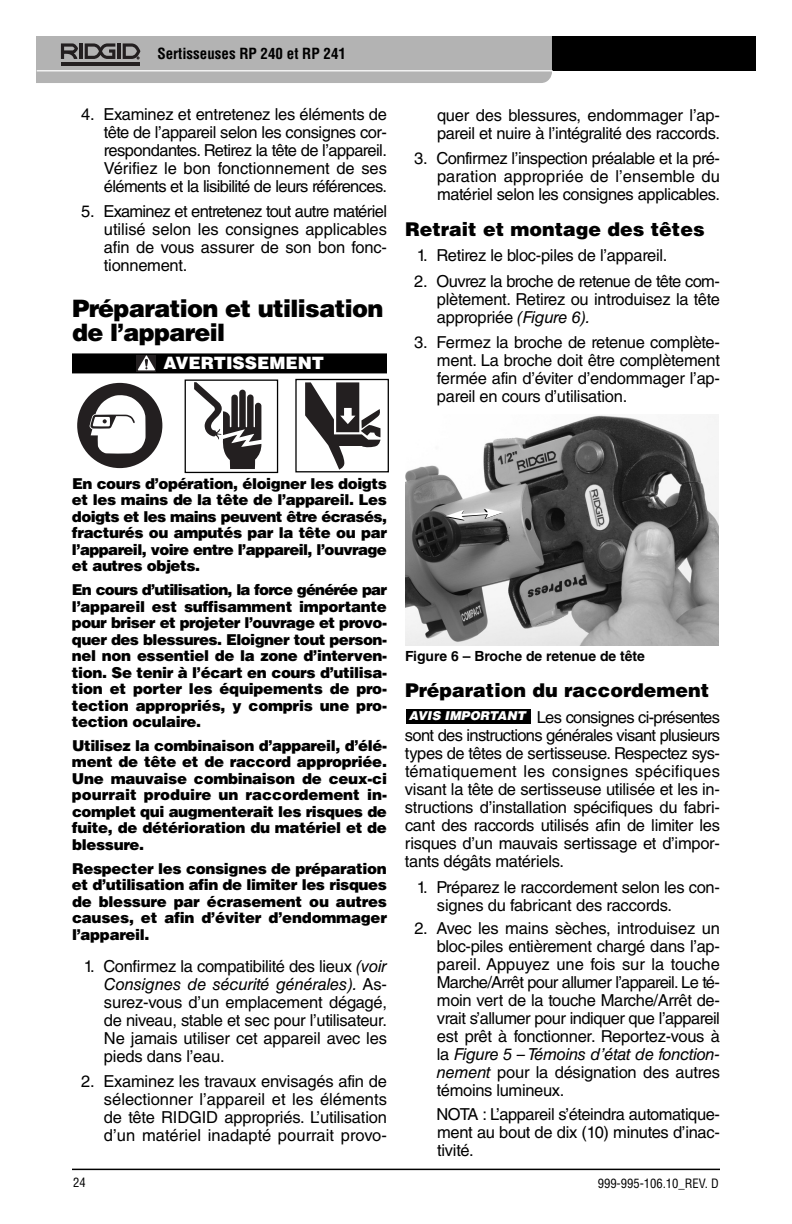
<style>
.page{position:relative;width:792px;height:1224px;background:#fff}
.page>*{position:absolute;margin:0;border:0;box-sizing:border-box;transform-origin:0 0}
.t1{font:900 24px/24px "Helvetica LT Std";letter-spacing:-.025em;color:#000}
.t2{font:900 19px "Helvetica LT Std";color:#000}
.t3{font:900 17px "Helvetica LT Std";color:#fff}
.t4{font:16.4px/18px "Helvetica LT Std";letter-spacing:-.015em;color:#000;text-align:justify}
.t5{font:900 15px/16.6px "Helvetica LT Std";letter-spacing:-.02em;color:#000;text-align:justify}
.t6{font:700 condensed 15px "Helvetica LT Std";color:#000}
.t7{font:700 14px "Helvetica LT Std";color:#000}
.t8{font:condensed 12.6px "Helvetica LT Std";color:#000}
.t9{font:italic 900 12.2px "Helvetica LT Std";color:#fff}
.s1{font-style:italic}
</style>
<div class="page">
<div style="left:72px;top:353px;width:315px;height:20px;background:#000"></div>
<svg style="left:137px;top:355px;width:19px;height:16px"></svg>
<svg style="left:138px;top:355px;width:17px;height:15px"></svg>
<div style="left:403px;top:37px;width:353px;height:34px;background:#000"></div>
<hr style="left:37px;top:70px;width:516px;height:1px;background:#fff">
<svg style="left:36px;top:36px;width:516px;height:47px;background:#afafaf"></svg>
<hr style="left:72px;top:1169px;width:648px;height:1px;background:#000">
<svg style="left:77px;top:383px;width:85px;height:85px"></svg>
<svg style="left:194px;top:382px;width:68px;height:87px"></svg>
<div style="left:185px;top:379px;width:93px;height:94px;border:1px solid #000"></div>
<svg style="left:305px;top:382px;width:76px;height:88px"></svg>
<div style="left:295px;top:379px;width:94px;height:93px;border:1px solid #000"></div>
<img style="left:405px;top:415px;width:314px;height:230px">
<svg style="left:446px;top:508px;width:58px;height:13px"></svg>
<div style="left:407px;top:709px;width:124px;height:14px;background:#000"></div>
<p class="t6" style="left:157px;top:48px;width:190px">Sertisseuses RP 240 et RP 241</p>
<p class="t4" style="left:104px;top:107px;width:285px;text-indent:-23px">4. Examinez et entretenez les éléments de tête de l’appareil selon les consignes cor&shy;respondantes. Retirez la tête de l’appareil.<br>Vérifiez le bon fonctionnement de ses éléments et la lisibilité de leurs références.</p>
<p class="t4" style="left:104px;top:204px;width:285px;text-indent:-23px">5. Examinez et entretenez tout autre matériel utilisé selon les consignes applicables afin de vous assurer de son bon fonc&shy;tionnement.</p>
<h1 class="t1" style="left:72px;top:298px;width:313px">Préparation et utilisation de l’appareil</h1>
<p class="t3" style="left:163px;top:357px;width:162px">AVERTISSEMENT</p>
<p class="t4" style="left:437px;top:107px;width:285px">quer des blessures, endommager l’ap&shy;pareil et nuire à l’intégralité des raccords.</p>
<p class="t4" style="left:437px;top:151px;width:285px;text-indent:-23px">3. Confirmez l’inspection préalable et la pré&shy;paration appropriée de l’ensemble du matériel selon les consignes applicables.</p>
<p class="t2" style="left:405px;top:223px;width:301px">Retrait et montage des têtes</p>
<p class="t4" style="left:417px;top:248px;width:252px">1. Retirez le bloc-piles de l’appareil.</p>
<p class="t4" style="left:437px;top:273px;width:285px;text-indent:-23px">2. Ouvrez la broche de retenue de tête com&shy;plètement. Retirez ou introduisez la tête appropriée <span class="s1">(Figure 6).</span></p>
<p class="t4" style="left:437px;top:335px;width:285px;text-indent:-23px">3. Fermez la broche de retenue complète&shy;ment. La broche doit être complètement fermée afin d’éviter d’endommager l’ap&shy;pareil en cours d’utilisation.</p>
<p class="t5" style="left:72px;top:477px;width:317px">En cours d’opération, éloigner les doigts et les mains de la tête de l’appareil. Les doigts et les mains peuvent être écrasés, fracturés ou amputés par la tête ou par l’appareil, voire entre l’appareil, l’ouvrage et autres objets.</p>
<p class="t5" style="left:72px;top:583px;width:317px">En cours d’utilisation, la force générée par l’appareil est suffisamment importante pour briser et projeter l’ouvrage et provo&shy;quer des blessures. Eloigner tout person&shy;nel non essentiel de la zone d’interven&shy;tion. Se tenir à l’écart en cours d’utilisa&shy;tion et porter les équipements de pro&shy;tection appropriés, y compris une pro&shy;tection oculaire.</p>
<p class="t5" style="left:72px;top:738px;width:317px">Utilisez la combinaison d’appareil, d’élé&shy;ment de tête et de raccord appropriée.<br>Une mauvaise combinaison de ceux-ci pourrait produire un raccordement in&shy;complet qui augmenterait les risques de fuite, de détérioration du matériel et de blessure.</p>
<p class="t5" style="left:72px;top:861px;width:317px">Respecter les consignes de préparation et d’utilisation afin de limiter les risques de blessure par écrasement ou autres causes, et afin d’éviter d’endommager l’appareil.</p>
<p class="t4" style="left:104px;top:959px;width:285px;text-indent:-20px">1. Confirmez la compatibilité des lieux <span class="s1">(voir Consignes de sécurité générales).</span> As&shy;surez-vous d’un emplacement dégagé, de niveau, stable et sec pour l’utilisateur.<br>Ne jamais utiliser cet appareil avec les pieds dans l’eau.</p>
<p class="t4" style="left:104px;top:1074px;width:285px;text-indent:-23px">2. Examinez les travaux envisagés afin de sélectionner l’appareil et les éléments de tête RIDGID appropriés. L’utilisation d’un matériel inadapté pourrait provo-</p>
<p class="t7" style="left:405px;top:651px;width:241px">Figure 6 – Broche de retenue de tête</p>
<p class="t2" style="left:405px;top:684px;width:306px">Préparation du raccordement</p>
<p class="t4" style="left:405px;top:709px;width:317px;text-indent:132px">Les consignes ci-présentes sont des instructions générales visant plusieurs types de têtes de sertisseuse. Respectez sys&shy;tématiquement les consignes spécifiques visant la tête de sertisseuse utilisée et les in&shy;structions d’installation spécifiques du fabri&shy;cant des raccords utilisés afin de limiter les risques d’un mauvais sertissage et d’impor&shy;tants dégâts matériels.</p>
<p class="t4" style="left:437px;top:879px;width:285px;text-indent:-20px">1. Préparez le raccordement selon les con&shy;signes du fabricant des raccords.</p>
<p class="t4" style="left:437px;top:921px;width:285px;text-indent:-23px">2. Avec les mains sèches, introduisez un bloc-piles entièrement chargé dans l’ap&shy;pareil. Appuyez une fois sur la touche Marche/Arrêt pour allumer l’appareil. Le té&shy;moin vert de la touche Marche/Arrêt de&shy;vrait s’allumer pour indiquer que l’appareil est prêt à fonctionner. Reportez-vous à la <span class="s1">Figure 5 – Témoins d’état de fonction&shy;nement</span> pour la désignation des autres témoins lumineux.</p>
<p class="t4" style="left:436px;top:1107px;width:285px">NOTA : L’appareil s’éteindra automatique&shy;ment au bout de dix (10) minutes d’inac&shy;tivité.</p>
<p class="t9" style="left:409px;top:711px;width:118px">AVIS IMPORTANT</p>
<p class="t8" style="left:73px;top:1178px;width:14px">24</p>
<p class="t8" style="left:598px;top:1179px;width:122px">999-995-106.10_REV. D</p>
</div>
